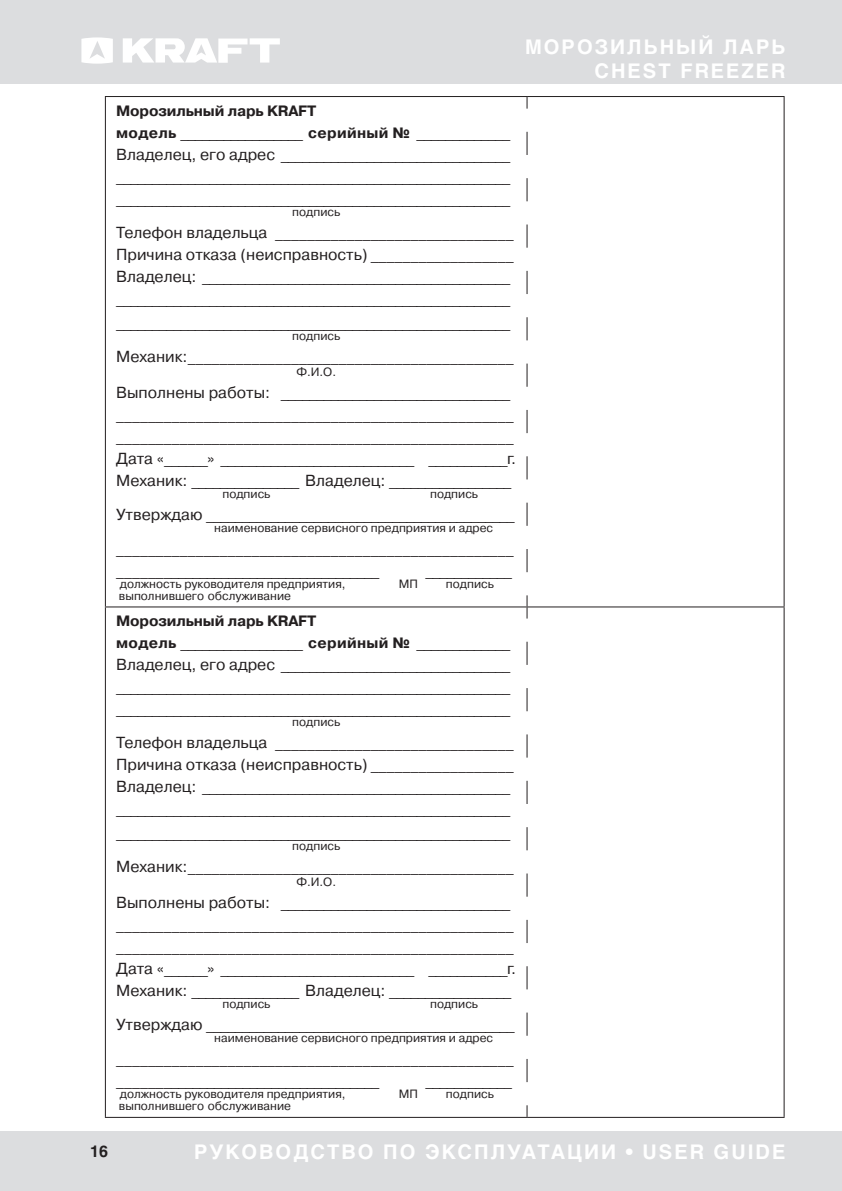
<style>
.page{position:relative;width:842px;height:1191px;background:#fff}
.page>*{position:absolute;margin:0;border:0;box-sizing:border-box;transform-origin:0 0}
.t1{font:700 20px/24px "Helios";letter-spacing:.1em;color:#fff;text-align:right}
.t2{font:16px/22px "Pragmatica C";color:#231f20}
.t3{font:700 16px "Helios";color:#231f20}
.t4{font:700 15px "Pragmatica C";letter-spacing:-.01em;color:#231f20}
.t5{font:12px "Pragmatica C";color:#231f20}
.s1{font-weight:700;font-size:15px}
</style>
<div class="page">
<div style="left:0;top:0;width:842px;height:84px;background:#dcdddf"></div>
<div style="left:0;top:1130px;width:842px;height:61px;background:#dcdddf"></div>
<svg style="left:81px;top:37px;width:32px;height:27px"></svg>
<svg style="left:123px;top:38px;width:157px;height:25px"></svg>
<hr style="left:105px;top:96px;width:422px;height:1px;background:#231f20">
<hr style="left:527px;top:96px;width:258px;height:1px;background:#231f20">
<hr style="left:105px;top:606px;width:421px;height:1px;background:#231f20">
<hr style="left:527px;top:606px;width:258px;height:1px;background:#231f20">
<hr style="left:105px;top:1116px;width:422px;height:1px;background:#231f20">
<hr style="left:784px;top:97px;width:1px;height:509px;background:#231f20">
<hr style="left:784px;top:607px;width:1px;height:509px;background:#231f20">
<hr style="left:527px;top:1116px;width:258px;height:1px;background:#231f20">
<hr style="left:105px;top:97px;width:1px;height:509px;background:#231f20">
<hr style="left:105px;top:607px;width:1px;height:509px;background:#231f20">
<svg style="left:526px;top:131px;width:1px;height:441px"></svg>
<svg style="left:526px;top:97px;width:1px;height:12px"></svg>
<svg style="left:526px;top:641px;width:1px;height:441px"></svg>
<svg style="left:526px;top:595px;width:1px;height:23px"></svg>
<p class="t4" style="left:116px;top:103px;width:202px">Морозильный ларь KRAFT</p>
<p class="t2" style="left:116px;top:122px;width:396px"><span class="s1">модель</span> _________________ <span class="s1">серийный №</span> _____________</p>
<p class="t2" style="left:116px;top:144px;width:396px">Владелец, его адрес ________________________________</p>
<p class="t2" style="left:116px;top:166px;width:396px">_______________________________________________________</p>
<p class="t2" style="left:116px;top:188px;width:396px">_______________________________________________________</p>
<p class="t5" style="left:292px;top:205px;width:49px">подпись</p>
<p class="t2" style="left:116px;top:222px;width:399px">Телефон владельца ______________________________</p>
<p class="t2" style="left:116px;top:244px;width:399px">Причина отказа (неисправность) __________________</p>
<p class="t2" style="left:116px;top:266px;width:396px">Владелец: ___________________________________________</p>
<p class="t2" style="left:116px;top:288px;width:396px">_______________________________________________________</p>
<p class="t2" style="left:116px;top:312px;width:396px">_______________________________________________________</p>
<p class="t5" style="left:292px;top:329px;width:49px">подпись</p>
<p class="t2" style="left:116px;top:346px;width:399px">Механик:_________________________________________</p>
<p class="t5" style="left:296px;top:365px;width:41px">Ф.И.О.</p>
<p class="t2" style="left:116px;top:382px;width:396px">Выполнены работы: ________________________________</p>
<p class="t2" style="left:116px;top:404px;width:399px">__________________________________________________</p>
<p class="t2" style="left:116px;top:426px;width:399px">__________________________________________________</p>
<p class="t2" style="left:116px;top:448px;width:402px">Дата «______» ___________________________ ___________г.</p>
<p class="t2" style="left:116px;top:470px;width:397px">Механик: _______________ Владелец: _________________</p>
<p class="t5" style="left:222px;top:487px;width:49px">подпись</p>
<p class="t5" style="left:430px;top:487px;width:49px">подпись</p>
<p class="t2" style="left:116px;top:504px;width:400px">Утверждаю ___________________________________________</p>
<p class="t5" style="left:214px;top:521px;width:280px">наименование сервисного предприятия и адрес</p>
<p class="t2" style="left:116px;top:538px;width:399px">__________________________________________________ ____________________________________</p>
<p class="t2" style="left:425px;top:560px;width:88px">____________</p>
<p class="t5" style="left:120px;top:577px;width:227px">должность руководителя предприятия,</p>
<p class="t5" style="left:399px;top:577px;width:21px">МП</p>
<p class="t5" style="left:446px;top:577px;width:49px">подпись</p>
<p class="t5" style="left:119px;top:589px;width:174px">выполнившего обслуживание</p>
<p class="t4" style="left:116px;top:613px;width:202px">Морозильный ларь KRAFT</p>
<p class="t2" style="left:116px;top:632px;width:396px"><span class="s1">модель</span> _________________ <span class="s1">серийный №</span> _____________</p>
<p class="t2" style="left:116px;top:654px;width:396px">Владелец, его адрес ________________________________</p>
<p class="t2" style="left:116px;top:676px;width:396px">_______________________________________________________</p>
<p class="t2" style="left:116px;top:698px;width:396px">_______________________________________________________</p>
<p class="t5" style="left:292px;top:716px;width:49px">подпись</p>
<p class="t2" style="left:116px;top:732px;width:399px">Телефон владельца ______________________________</p>
<p class="t2" style="left:116px;top:754px;width:399px">Причина отказа (неисправность) __________________</p>
<p class="t2" style="left:116px;top:776px;width:396px">Владелец: ___________________________________________</p>
<p class="t2" style="left:116px;top:798px;width:396px">_______________________________________________________</p>
<p class="t2" style="left:116px;top:822px;width:396px">_______________________________________________________</p>
<p class="t5" style="left:292px;top:840px;width:49px">подпись</p>
<p class="t2" style="left:116px;top:856px;width:399px">Механик:_________________________________________</p>
<p class="t5" style="left:296px;top:876px;width:41px">Ф.И.О.</p>
<p class="t2" style="left:116px;top:892px;width:396px">Выполнены работы: ________________________________</p>
<p class="t2" style="left:116px;top:914px;width:399px">__________________________________________________</p>
<p class="t2" style="left:116px;top:936px;width:399px">__________________________________________________</p>
<p class="t2" style="left:116px;top:958px;width:402px">Дата «______» ___________________________ ___________г.</p>
<p class="t2" style="left:116px;top:980px;width:397px">Механик: _______________ Владелец: _________________</p>
<p class="t5" style="left:222px;top:998px;width:49px">подпись</p>
<p class="t5" style="left:430px;top:998px;width:49px">подпись</p>
<p class="t2" style="left:116px;top:1014px;width:400px">Утверждаю ___________________________________________</p>
<p class="t5" style="left:214px;top:1032px;width:280px">наименование сервисного предприятия и адрес</p>
<p class="t2" style="left:116px;top:1048px;width:399px">__________________________________________________ ____________________________________</p>
<p class="t2" style="left:425px;top:1070px;width:88px">____________</p>
<p class="t5" style="left:120px;top:1088px;width:227px">должность руководителя предприятия,</p>
<p class="t5" style="left:399px;top:1088px;width:21px">МП</p>
<p class="t5" style="left:446px;top:1088px;width:49px">подпись</p>
<p class="t5" style="left:119px;top:1100px;width:174px">выполнившего обслуживание</p>
<p class="t1" style="left:525px;top:35px;width:262px">МОРОЗИЛЬНЫЙ ЛАРЬ<br>CHEST FREEZER</p>
<p class="t3" style="left:90px;top:1141px;width:19px">16</p>
<p class="t1" style="left:194px;top:1139px;width:593px">РУКОВОДСТВО ПО ЭКСПЛУАТАЦИИ • USER GUIDE</p>
</div>
